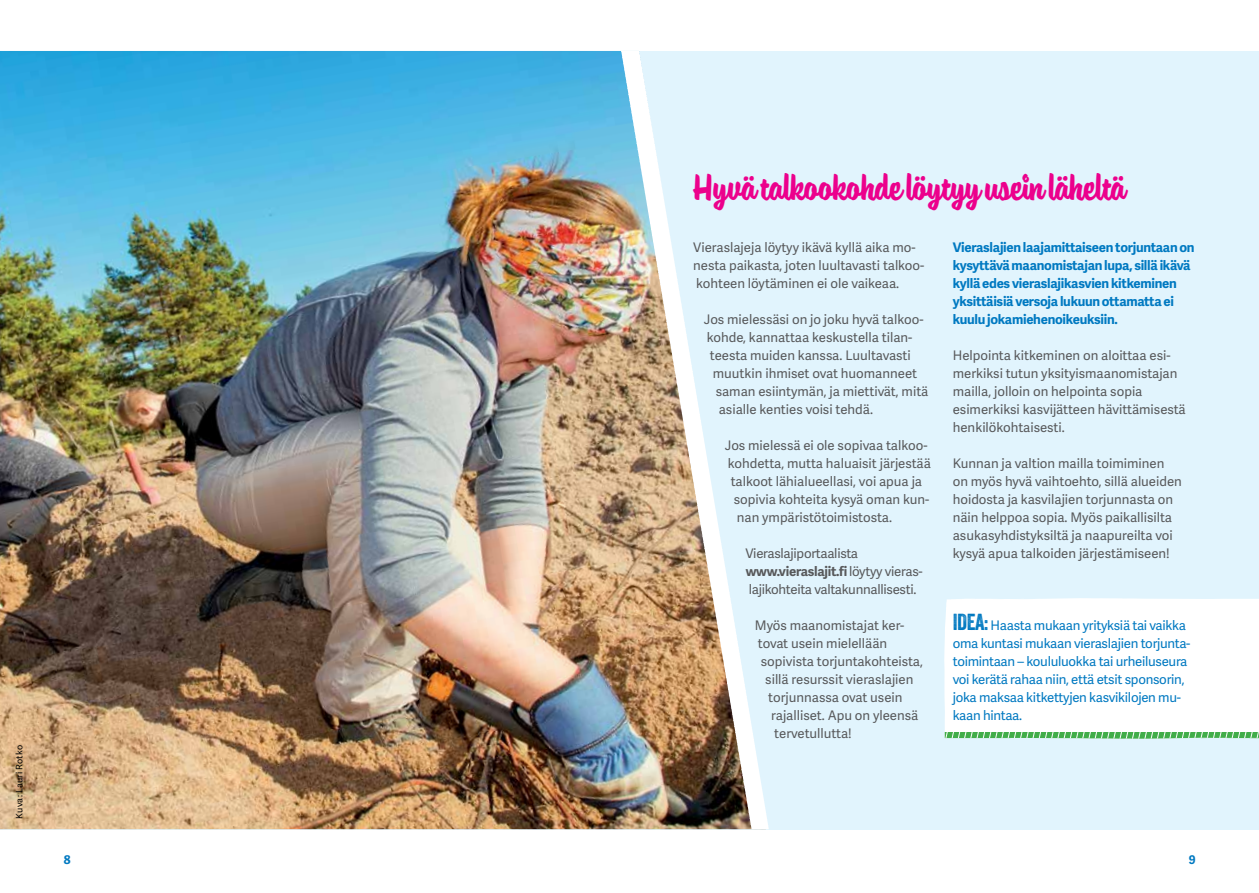
<style>
.page{position:relative;width:1259px;height:893px;background:#fff}
.page>*{position:absolute;margin:0;border:0;box-sizing:border-box;transform-origin:0 0}
.t1{font:37.5px "Paintlay Base";color:#ec008c}
.t2{font:13.2px/18px "Adelle Sans";color:#58595b}
.t3{font:13.2px/18px "Adelle Sans";letter-spacing:-.02em;color:#0079c1}
.t4{font:700 13.2px/18px "Adelle Sans";letter-spacing:-.02em;color:#0079c1}
.t5{font:13.2px/18px "Adelle Sans";letter-spacing:-.02em;color:#58595b}
.t6{font:700 12px "Adelle Sans";color:#0079c1}
.t7{font:9px "Adelle Sans";letter-spacing:.02em;color:#000}
.s1{font-weight:700}
.s2{font-family:"Veneer";font-size:22.5px}
</style>
<div class="page">
<div style="left:0;top:51px;width:1259px;height:778px;background:#e1f4fd"></div>
<img style="left:0;top:51px;width:621px;height:778px">
<div style="left:944px;top:598px;width:315px;height:141px;background:#fff"></div>
<img style="left:621px;top:51px;width:148px;height:778px">
<p class="t7" style="left:13px;top:819px;width:75px;rotate:-90deg">Kuva: Lauri Rotko</p>
<h1 class="t1" style="left:693px;top:164px;width:433px">Hyvä talkookohde löytyy usein läheltä</h1>
<p class="t2" style="left:693px;top:238px;width:233px">Vieraslajeja löytyy ikävä kyllä aika mo&shy;nesta paikasta, joten luultavasti talkoo&shy;kohteen löytäminen ei ole vaikeaa.</p>
<p class="t2" style="left:704px;top:310px;width:221px">Jos mielessäsi on jo joku hyvä talkoo-</p>
<p class="t2" style="left:707px;top:328px;width:207px">kohde, kannattaa keskustella tilan-</p>
<p class="t2" style="left:710px;top:346px;width:202px">teesta muiden kanssa. Luultavasti</p>
<p class="t2" style="left:713px;top:364px;width:206px">muutkin ihmiset ovat huomanneet</p>
<p class="t2" style="left:716px;top:382px;width:214px">saman esiintymän, ja miettivät, mitä</p>
<p class="t2" style="left:719px;top:400px;width:156px">asialle kenties voisi tehdä.</p>
<p class="t2" style="left:725px;top:436px;width:204px">Jos mielessä ei ole sopivaa talkoo-</p>
<p class="t2" style="left:728px;top:454px;width:205px">kohdetta, mutta haluaisit järjestää</p>
<p class="t2" style="left:731px;top:472px;width:193px">talkoot lähialueellasi, voi apua ja</p>
<p class="t2" style="left:734px;top:490px;width:197px">sopivia kohteita kysyä oman kun-</p>
<p class="t2" style="left:737px;top:508px;width:157px">nan ympäristötoimistosta.</p>
<p class="t5" style="left:745px;top:544px;width:178px">Vieraslajiportaalista <span class="s1">www.vieraslajit.fi</span> löytyy vieras&shy;lajikohteita valtakunnallisesti.</p>
<p class="t2" style="left:755px;top:616px;width:151px">Myös maanomistajat ker-</p>
<p class="t2" style="left:758px;top:634px;width:131px">tovat usein mielellään</p>
<p class="t2" style="left:761px;top:652px;width:164px">sopivista torjuntakohteista,</p>
<p class="t2" style="left:765px;top:670px;width:150px">sillä resurssit vieraslajien</p>
<p class="t2" style="left:768px;top:688px;width:136px">torjunnassa ovat usein</p>
<p class="t2" style="left:771px;top:706px;width:148px">rajalliset. Apu on yleensä</p>
<p class="t2" style="left:774px;top:724px;width:79px">tervetullutta!</p>
<p class="t4" style="left:952px;top:238px;width:243px">Vieraslajien laajamittaiseen torjuntaan on kysyttävä maanomistajan lupa, sillä ikävä kyllä edes vieraslajikasvien kitkeminen yksittäisiä versoja lukuun ottamatta ei kuulu jokamiehenoikeuksiin.</p>
<p class="t2" style="left:952px;top:346px;width:235px">Helpointa kitkeminen on aloittaa esi&shy;merkiksi tutun yksityismaanomistajan mailla, jolloin on helpointa sopia esimerkiksi kasvijätteen hävittämisestä henkilökohtaisesti.</p>
<p class="t2" style="left:952px;top:454px;width:231px">Kunnan ja valtion mailla toimiminen on myös hyvä vaihtoehto, sillä alueiden hoidosta ja kasvilajien torjunnasta on näin helppoa sopia. Myös paikallisilta asukasyhdistyksiltä ja naapureilta voi kysyä apua talkoiden järjestämiseen!</p>
<p class="t3" style="left:952px;top:616px;width:239px"><span class="s2">IDEA:</span> Haasta mukaan yrityksiä tai vaikka oma kuntasi mukaan vieraslajien torjunta&shy;toimintaan – koululuokka tai urheiluseura voi kerätä rahaa niin, että etsit sponsorin, joka maksaa kitkettyjen kasvikilojen mu&shy;kaan hintaa.</p>
<p class="t6" style="left:64px;top:850px;width:8px">8</p>
<p class="t6" style="left:1189px;top:850px;width:8px">9</p>
</div>
